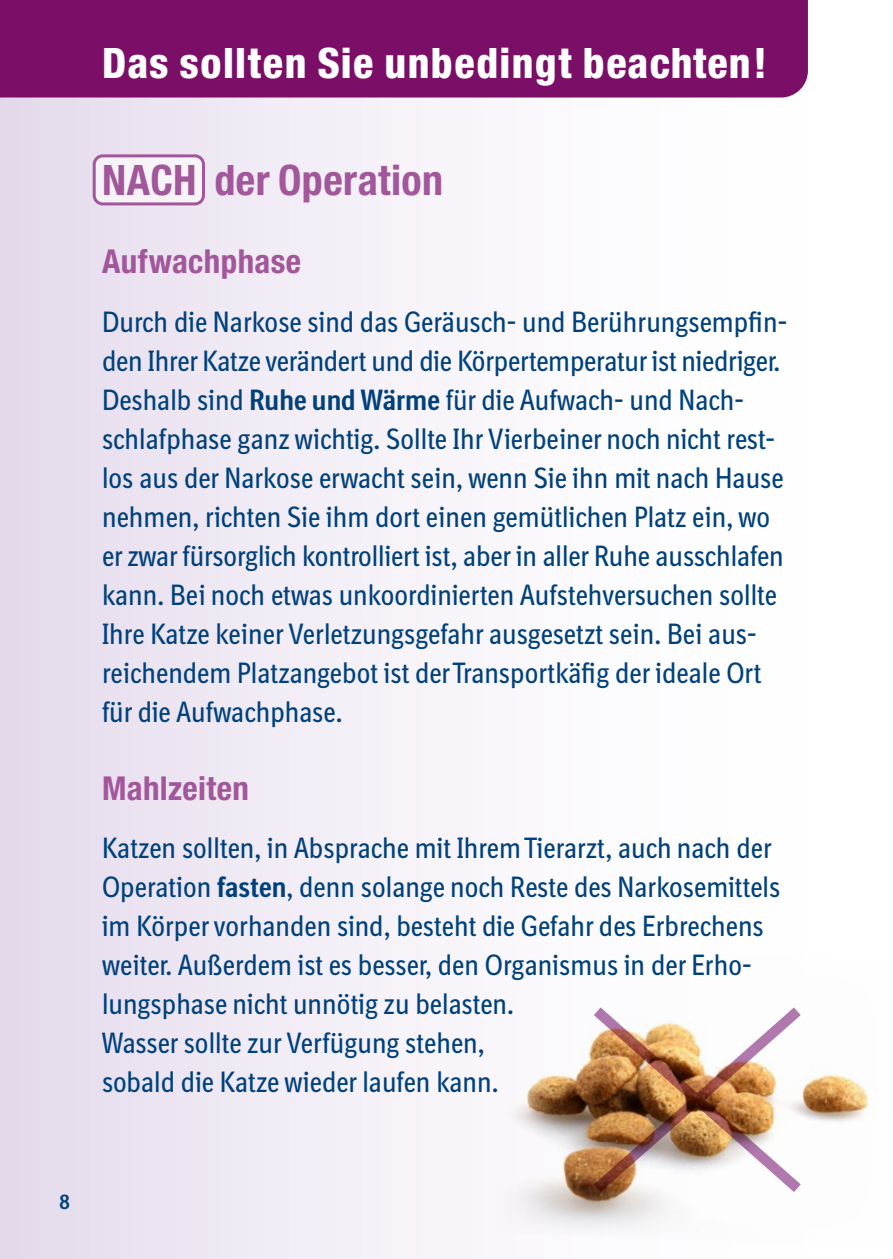
<style>
.page{position:relative;width:893px;height:1259px;background:#fff}
.page>*{position:absolute;margin:0;border:0;box-sizing:border-box;transform-origin:0 0}
.t1{font:800 condensed 42px "Helvetica Neue";letter-spacing:.035em;color:#fff}
.t2{font:700 condensed 42px "Helvetica Neue";letter-spacing:.01em;color:#a2579a}
.t3{font:700 condensed 33px "Helvetica Neue";letter-spacing:.01em;color:#a2579a}
.t4{font:28.5px/39px "BI Sans NEXT Cond";color:#00417c}
.t5{font:700 21px "BI Sans NEXT Cond";color:#00417c}
.s1{font-weight:700}
</style>
<div class="page">
<div style="left:0;top:0;width:893px;height:1259px;background:linear-gradient(to right,#e7deee,#fff)"></div>
<div style="left:0;top:0;width:808px;height:98px;background:#7b0f68"></div>
<img style="left:494px;top:944px;width:399px;height:305px">
<img style="left:591px;top:1004px;width:213px;height:191px">
<div style="left:94px;top:156px;width:109px;height:48px;background:#f7f4f9;border-radius:9px"></div>
<div style="left:93px;top:154px;width:112px;height:51px;border:3px solid #a2579a;border-radius:9px"></div>
<h1 class="t1" style="left:102px;top:37px;width:667px">Das sollten Sie unbedingt beachten!</h1>
<h1 class="t2" style="left:102px;top:155px;width:343px">NACH der Operation</h1>
<p class="t3" style="left:102px;top:241px;width:201px">Aufwachphase</p>
<p class="t4" style="left:102px;top:302px;width:687px">Durch die Narkose sind das Geräusch- und Berührungsempfin&shy;den Ihrer Katze verändert und die Körpertemperatur ist niedriger.<br>Deshalb sind <span class="s1">Ruhe und Wärme</span> für die Aufwach- und Nach&shy;schlafphase ganz wichtig. Sollte Ihr Vierbeiner noch nicht rest&shy;los aus der Narkose erwacht sein, wenn Sie ihn mit nach Hause nehmen, richten Sie ihm dort einen gemütlichen Platz ein, wo er zwar fürsorglich kontrolliert ist, aber in aller Ruhe ausschlafen kann. Bei noch etwas unkoordinierten Aufstehversuchen sollte Ihre Katze keiner Verletzungsgefahr ausgesetzt sein. Bei aus&shy;reichendem Platzangebot ist der Transportkäfig der ideale Ort für die Aufwachphase.</p>
<p class="t3" style="left:102px;top:768px;width:148px">Mahlzeiten</p>
<p class="t4" style="left:102px;top:828px;width:680px">Katzen sollten, in Absprache mit Ihrem Tierarzt, auch nach der Operation <span class="s1">fasten</span>, denn solange noch Reste des Narkosemittels im Körper vorhanden sind, besteht die Gefahr des Erbrechens weiter. Außerdem ist es besser, den Organismus in der Erho&shy;lungsphase nicht unnötig zu belasten.<br>Wasser sollte zur Verfügung stehen,<br>sobald die Katze wieder laufen kann.</p>
<p class="t5" style="left:60px;top:1189px;width:12px">8</p>
</div>
